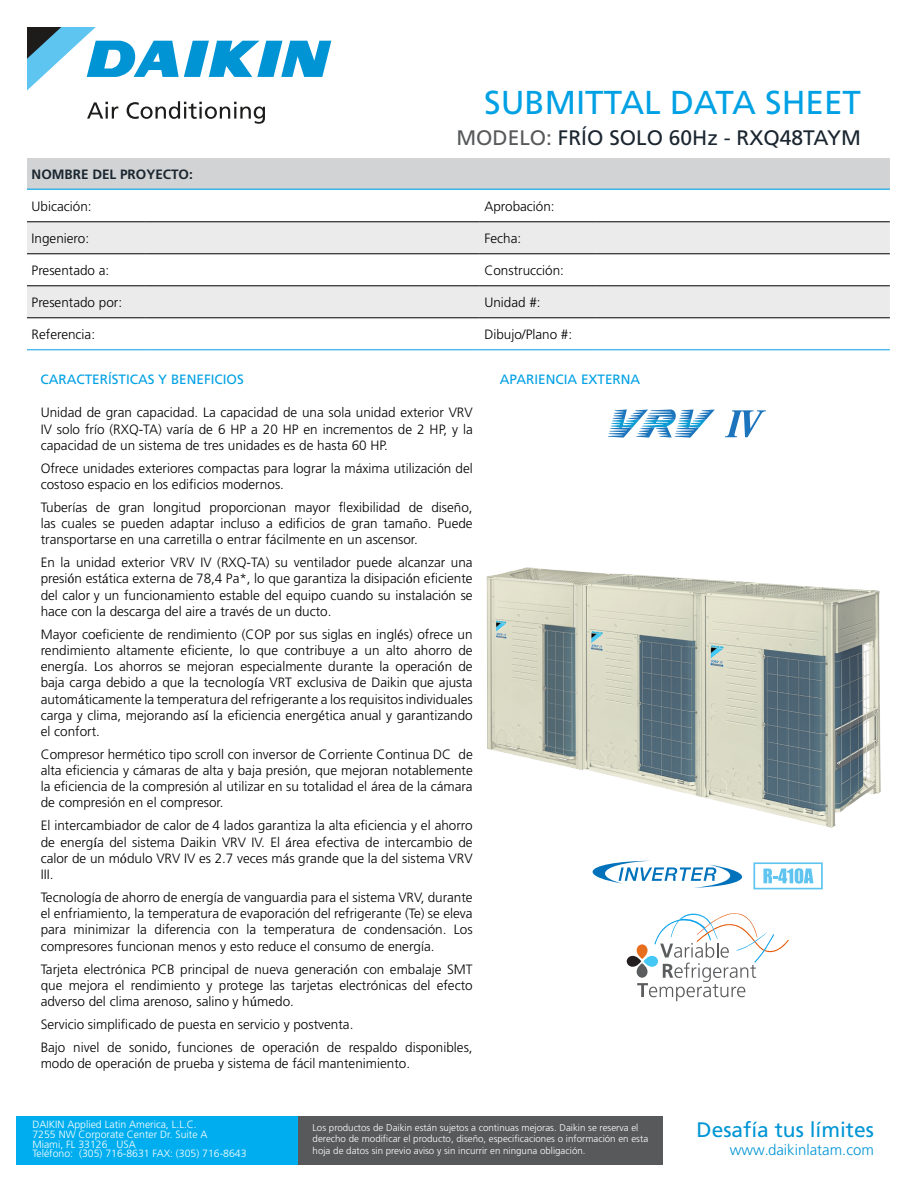
<style>
.page{position:relative;width:918px;height:1188px;background:#fff}
.page>*{position:absolute;margin:0;border:0;box-sizing:border-box;transform-origin:0 0}
.t1{font:33.15px "Frutiger";color:#00a1e4}
.t2{font:21px "Frutiger";color:#1b2630}
.t3{font:21px "Frutiger";color:#0095d5}
.t4{font:300 15px "Frutiger";color:#0095d5}
.t5{font:300 13.5px/16.2px "Frutiger";color:#000;text-align:justify}
.t6{font:13.5px "Frutiger";color:#00a1e4}
.t7{font:700 13.5px "Frutiger";color:#1b2630}
.t8{font:300 10.5px/9.6px "Frutiger";color:#fff}
.t9{font:300 9.75px/11.7px "Frutiger";color:#fff}
.s1{color:#58595b}
.s2{font-family:"Cambria";font-weight:400}
</style>
<div class="page">
<div style="left:298px;top:1116px;width:365px;height:49px;background:#58595b"></div>
<div style="left:17px;top:1116px;width:281px;height:49px;background:#00aeef"></div>
<svg style="left:27px;top:27px;width:304px;height:63px"></svg>
<svg style="left:87px;top:102px;width:31px;height:17px"></svg>
<svg style="left:127px;top:101px;width:138px;height:23px"></svg>
<svg style="left:608px;top:409px;width:107px;height:29px"></svg>
<svg style="left:725px;top:410px;width:41px;height:27px"></svg>
<div style="left:27px;top:159px;width:863px;height:30px;background:#d1d3d4"></div>
<svg style="left:27px;top:223px;width:863px;height:95px;fill:#ebebec"></svg>
<hr style="left:27px;top:349px;width:118px;height:1px;background:#00a1e4">
<hr style="left:145px;top:349px;width:335px;height:1px;background:#00a1e4">
<hr style="left:480px;top:349px;width:117px;height:1px;background:#00a1e4">
<hr style="left:597px;top:349px;width:293px;height:1px;background:#00a1e4">
<hr style="left:27px;top:222px;width:118px;height:1px;background:#000">
<hr style="left:145px;top:222px;width:335px;height:1px;background:#000">
<hr style="left:480px;top:222px;width:117px;height:1px;background:#000">
<hr style="left:597px;top:222px;width:293px;height:1px;background:#000">
<hr style="left:27px;top:254px;width:118px;height:1px;background:#000">
<hr style="left:145px;top:254px;width:335px;height:1px;background:#000">
<hr style="left:480px;top:254px;width:117px;height:1px;background:#000">
<hr style="left:597px;top:254px;width:293px;height:1px;background:#000">
<hr style="left:27px;top:286px;width:118px;height:1px;background:#000">
<hr style="left:145px;top:286px;width:335px;height:1px;background:#000">
<hr style="left:480px;top:286px;width:117px;height:1px;background:#000">
<hr style="left:597px;top:286px;width:293px;height:1px;background:#000">
<hr style="left:27px;top:318px;width:118px;height:1px;background:#000">
<hr style="left:145px;top:318px;width:335px;height:1px;background:#000">
<hr style="left:480px;top:318px;width:117px;height:1px;background:#000">
<hr style="left:597px;top:318px;width:293px;height:1px;background:#000">
<hr style="left:27px;top:189px;width:118px;height:1px;background:#00a1e4">
<hr style="left:145px;top:189px;width:335px;height:1px;background:#00a1e4">
<hr style="left:480px;top:189px;width:117px;height:1px;background:#00a1e4">
<hr style="left:597px;top:189px;width:293px;height:1px;background:#00a1e4">
<img style="left:486px;top:570px;width:395px;height:258px">
<svg style="left:592px;top:861px;width:150px;height:27px"></svg>
<svg style="left:753px;top:862px;width:70px;height:27px"></svg>
<svg style="left:627px;top:913px;width:162px;height:88px"></svg>
<h1 class="t1" style="left:484px;top:83px;width:378px">SUBMITTAL DATA SHEET</h1>
<h2 class="t2" style="left:456px;top:125px;width:406px"><span class="s1">MODELO:</span> FRÍO SOLO 60Hz - RXQ48TAYM</h2>
<p class="t7" style="left:32px;top:166px;width:163px">NOMBRE DEL PROYECTO:</p>
<p class="t5" style="left:32px;top:198px;width:62px">Ubicación:</p>
<p class="t5" style="left:484px;top:198px;width:72px">Aprobación:</p>
<p class="t5" style="left:32px;top:230px;width:59px">Ingeniero:</p>
<p class="t5" style="left:484px;top:230px;width:38px">Fecha:</p>
<p class="t5" style="left:32px;top:262px;width:79px">Presentado a:</p>
<p class="t5" style="left:484px;top:262px;width:81px">Construcción:</p>
<p class="t5" style="left:32px;top:294px;width:92px">Presentado por:</p>
<p class="t5" style="left:484px;top:294px;width:58px">Unidad #:</p>
<p class="t5" style="left:32px;top:326px;width:65px">Referencia:</p>
<p class="t5" style="left:484px;top:326px;width:89px">Dibujo/Plano #:</p>
<p class="t6" style="left:40px;top:371px;width:205px">CARACTERÍSTICAS Y BENEFICIOS</p>
<p class="t6" style="left:500px;top:371px;width:142px">APARIENCIA EXTERNA</p>
<p class="t5" style="left:41px;top:405px;width:434px">Unidad de gran capacidad. La capacidad de una sola unidad exterior VRV IV solo frío (RXQ-TA) varía de 6 HP a 20 HP en incrementos de 2 HP, y la capacidad de un sistema de tres unidades es de hasta 60 HP.</p>
<p class="t5" style="left:41px;top:460px;width:434px">Ofrece unidades exteriores compactas para lograr la máxima utilización del costoso espacio en los edificios modernos.</p>
<p class="t5" style="left:41px;top:499px;width:434px">Tuberías de gran longitud proporcionan mayor flexibilidad de diseño, las cuales se pueden adaptar incluso a edificios de gran tamaño. Puede transportarse en una carretilla o entrar fácilmente en un ascensor.</p>
<p class="t5" style="left:41px;top:555px;width:434px">En la unidad exterior VRV IV (RXQ-TA) su ventilador puede alcanzar una presi<span class="s2">ó</span>n est<span class="s2">á</span>tica externa de 78,4 Pa*, lo que garantiza la disipaci<span class="s2">ó</span>n eficiente del calor y un funcionamiento estable del equipo cuando su instalación se hace con la descarga del aire a través de un ducto.</p>
<p class="t5" style="left:41px;top:626px;width:434px">Mayor coeficiente de rendimiento (COP por sus siglas en ingl<span class="s2">é</span>s) ofrece un rendimiento altamente eficiente, lo que contribuye a un alto ahorro de energ<span class="s2">í</span>a. Los ahorros se mejoran especialmente durante la operaci<span class="s2">ó</span>n de baja carga debido a que la tecnolog<span class="s2">í</span>a VRT exclusiva de Daikin que ajusta autom<span class="s2">á</span>ticamente la temperatura del refrigerante a los requisitos individuales carga y clima, mejorando as<span class="s2">í</span> la eficiencia energ<span class="s2">é</span>tica anual y garantizando el confort.</p>
<p class="t5" style="left:41px;top:746px;width:434px">Compresor hermético tipo scroll con inversor de Corriente Continua DC de alta eficiencia y cámaras de alta y baja presión, que mejoran notablemente la eficiencia de la compresión al utilizar en su totalidad el área de la cámara de compresión en el compresor.</p>
<p class="t5" style="left:41px;top:818px;width:434px">El intercambiador de calor de 4 lados garantiza la alta eficiencia y el ahorro de energ<span class="s2">í</span>a del sistema Daikin VRV IV. El <span class="s2">á</span>rea efectiva de intercambio de calor de un m<span class="s2">ó</span>dulo VRV IV es 2.7 veces m<span class="s2">á</span>s grande que la del sistema VRV III.</p>
<p class="t5" style="left:41px;top:889px;width:434px">Tecnología de ahorro de energía de vanguardia para el sistema VRV, durante el enfriamiento, la temperatura de evaporación del refrigerante (Te) se eleva para minimizar la diferencia con la temperatura de condensación. Los compresores funcionan menos y esto reduce el consumo de energía.</p>
<p class="t5" style="left:41px;top:961px;width:434px">Tarjeta electrónica PCB principal de nueva generaci<span class="s2">ó</span>n con embalaje SMT que mejora el rendimiento y protege las tarjetas electrónicas del efecto adverso del clima arenoso, salino y h<span class="s2">ú</span>medo.</p>
<p class="t5" style="left:41px;top:1013px;width:434px;line-height:23px">Servicio simplificado de puesta en servicio y postventa.<br>Bajo nivel de sonido, funciones de operaci<span class="s2">ó</span>n de respaldo disponibles,</p>
<p class="t5" style="left:41px;top:1055px;width:371px">modo de operaci<span class="s2">ó</span>n de prueba y sistema de fácil mantenimiento.</p>
<p class="t8" style="left:32px;top:1120px;width:216px">DAIKIN Applied Latin America, L.L.C.<br>7255 NW Corporate Center Dr. Suite A<br>Miami, FL 33126 USA<br>Teléfono: (305) 716-8631 FAX: (305) 716-8643</p>
<p class="t9" style="left:313px;top:1122px;width:337px">Los productos de Daikin están sujetos a continuas mejoras. Daikin se reserva el derecho de modificar el producto, diseño, especificaciones o información en esta hoja de datos sin previo aviso y sin incurrir en ninguna obligación.</p>
<h2 class="t3" style="left:697px;top:1117px;width:179px">Desafía tus límites</h2>
<p class="t4" style="left:730px;top:1141px;width:146px">www.daikinlatam.com</p>
</div>
